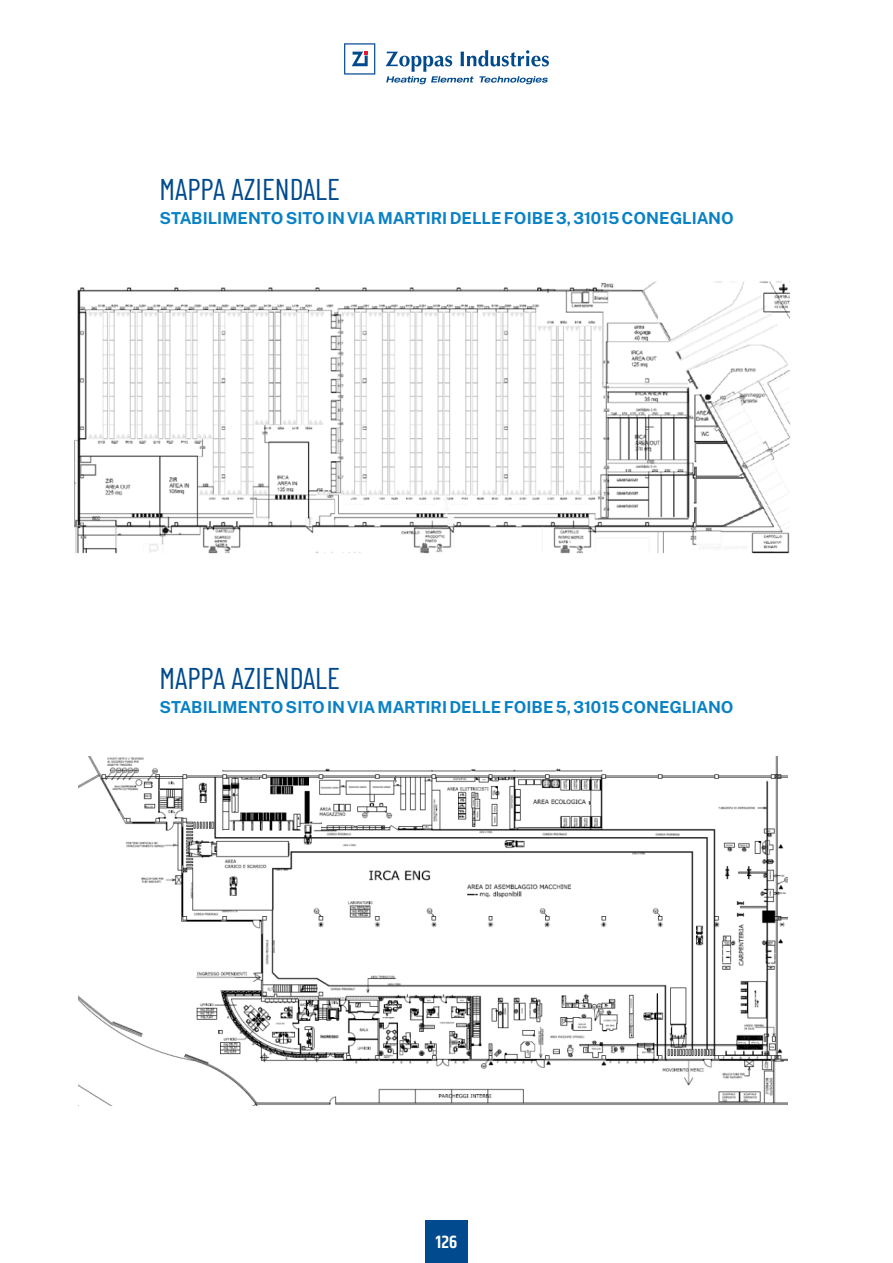
<style>
.page{position:relative;width:893px;height:1263px;background:#fff}
.page>*{position:absolute;margin:0;border:0;box-sizing:border-box;transform-origin:0 0}
.TESTO{font:30px "Barlow Condensed";color:#004a8d}
.t1{font:600 18px "Khand";color:#fff}
.TESTO-2{font:700 16.5px "Public Sans";color:#0981c5}
</style>
<div class="page">
<div style="left:425px;top:1220px;width:43px;height:43px;background:#004a8d"></div>
<svg style="left:344px;top:43px;width:31px;height:32px"></svg>
<svg style="left:386px;top:50px;width:163px;height:34px"></svg>
<img style="left:74px;top:281px;width:717px;height:273px">
<img style="left:79px;top:756px;width:709px;height:349px">
<p class="TESTO" style="left:159px;top:168px;width:182px">MAPPA AZIENDALE</p>
<p class="TESTO-2" style="left:159px;top:205px;width:576px">STABILIMENTO SITO IN VIA MARTIRI DELLE FOIBE 3, 31015 CONEGLIANO</p>
<p class="TESTO" style="left:159px;top:657px;width:182px">MAPPA AZIENDALE</p>
<p class="TESTO-2" style="left:159px;top:694px;width:576px">STABILIMENTO SITO IN VIA MARTIRI DELLE FOIBE 5, 31015 CONEGLIANO</p>
<p class="t1" style="left:436px;top:1230px;width:23px">126</p>
</div>
